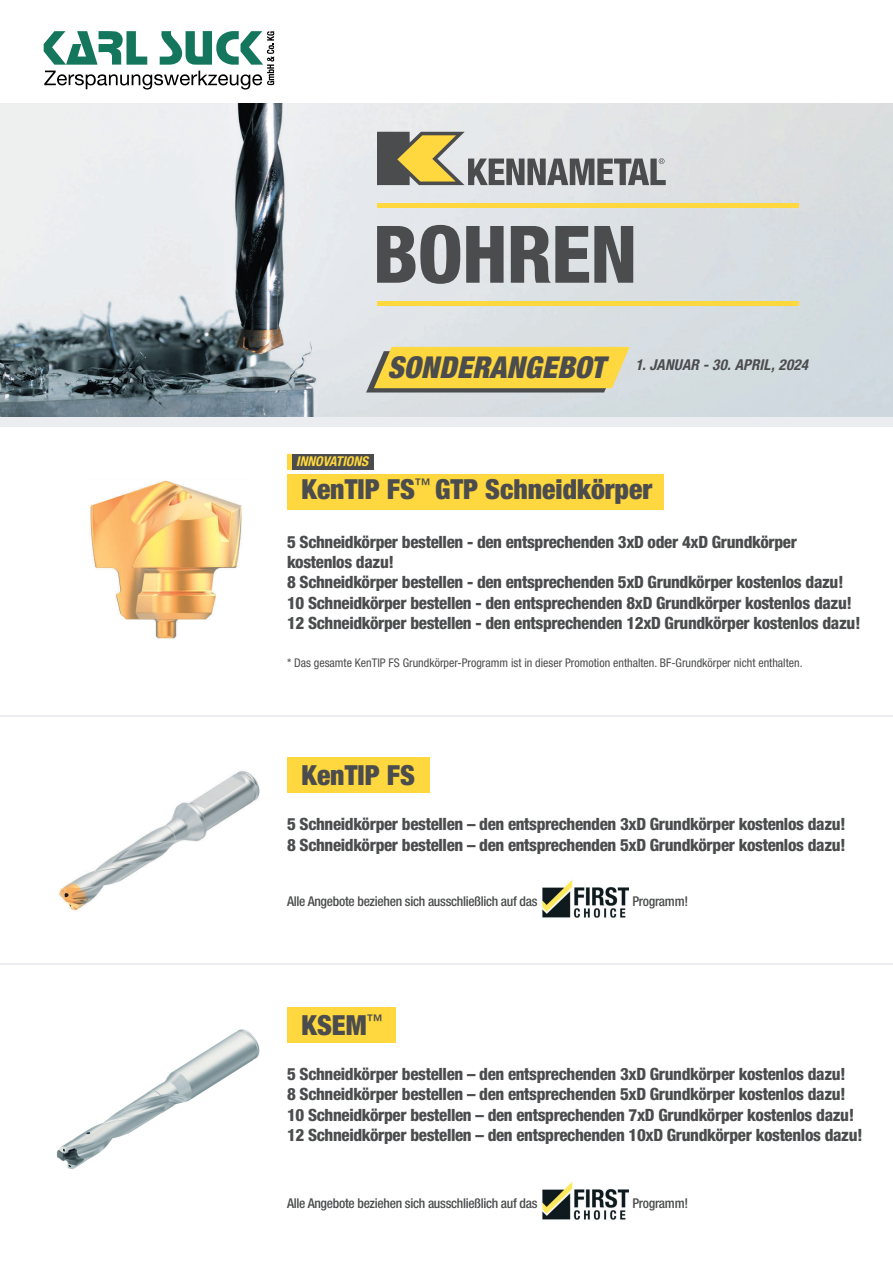
<style>
.page{position:relative;width:893px;height:1263px;background:#fff}
.page>*{position:absolute;margin:0;border:0;box-sizing:border-box;transform-origin:0 0}
.t1{font:800 condensed 79.5px "Helvetica Neue LT Std";letter-spacing:-.015em;color:#4b4c4d}
.t2{font:900 condensed 27.75px "Helvetica Neue LT Std";color:#4b4c4d}
.t3{font:800 condensed 16.95px/20.4px "Helvetica Neue LT Std";letter-spacing:-.02em;color:#4b4c4d}
.t4{font:italic 700 condensed 15px "Helvetica Neue LT Std";letter-spacing:.01em;color:#4b4c4d}
.t5{font:500 condensed 13.5px "Helvetica Neue LT Std";letter-spacing:-.02em;color:#4b4c4d}
.t6{font:italic 700 condensed 13.5px "Helvetica Neue LT Std";color:#ffd73e}
.t7{font:condensed 12px "Helvetica Neue LT Std";color:#4b4c4d}
.s1{font-weight:900;font-size:30.15px}
</style>
<div class="page">
<hr style="left:0;top:716px;width:893px;height:1px;background:#ebedf0">
<hr style="left:0;top:963px;width:893px;height:1px;background:#ebedf0">
<img style="left:59px;top:771px;width:201px;height:140px">
<div style="left:287px;top:758px;width:143px;height:35px;background:#ffd73e"></div>
<div style="left:287px;top:475px;width:376px;height:35px;background:#ffd73e"></div>
<div style="left:287px;top:1007px;width:109px;height:35px;background:#ffd73e"></div>
<img style="left:56px;top:1029px;width:204px;height:140px">
<img style="left:90px;top:480px;width:152px;height:160px">
<img style="left:542px;top:880px;width:87px;height:39px">
<div style="left:287px;top:454px;width:5px;height:15px;background:#ffd73e"></div>
<div style="left:292px;top:454px;width:82px;height:15px;background:#4b4c4d"></div>
<img style="left:542px;top:1182px;width:87px;height:39px">
<img style="left:0;top:103px;width:893px;height:314px">
<svg style="left:377px;top:132px;width:289px;height:53px;background:#afad9e"></svg>
<hr style="left:377px;top:204px;width:421px;height:4px;background:#ffd73e">
<hr style="left:377px;top:301px;width:421px;height:4px;background:#ffd73e">
<div style="left:0;top:417px;width:893px;height:10px;background:#ebedf0"></div>
<svg style="left:366px;top:347px;width:264px;height:46px;background:#e9c94e"></svg>
<svg style="left:44px;top:31px;width:230px;height:59px"></svg>
<h1 class="t1" style="left:373px;top:209px;width:266px">BOHREN</h1>
<p class="t4" style="left:387px;top:356px;width:422px"><span class="s1">SONDERANGEBOT</span> 1. JANUAR - 30. APRIL, 2024</p>
<p class="t6" style="left:296px;top:454px;width:73px">INNOVATIONS</p>
<h2 class="t2" style="left:302px;top:473px;width:352px">KenTIP FS<sup>™</sup> GTP Schneidkörper</h2>
<p class="t3" style="left:287px;top:532px;width:575px">5 Schneidkörper bestellen - den entsprechenden 3xD oder 4xD Grundkörper kostenlos dazu!<br>8 Schneidkörper bestellen - den entsprechenden 5xD Grundkörper kostenlos dazu!<br>10 Schneidkörper bestellen - den entsprechenden 8xD Grundkörper kostenlos dazu!<br>12 Schneidkörper bestellen - den entsprechenden 12xD Grundkörper kostenlos dazu!</p>
<p class="t7" style="left:287px;top:659px;width:517px">* Das gesamte KenTIP FS Grundkörper-Programm ist in dieser Promotion enthalten. BF-Grundkörper nicht enthalten.</p>
<h2 class="t2" style="left:302px;top:759px;width:115px">KenTIP FS</h2>
<p class="t3" style="left:287px;top:814px;width:560px">5 Schneidkörper bestellen – den entsprechenden 3xD Grundkörper kostenlos dazu!<br>8 Schneidkörper bestellen – den entsprechenden 5xD Grundkörper kostenlos dazu!</p>
<p class="t5" style="left:287px;top:897px;width:252px">Alle Angebote beziehen sich ausschließlich auf das</p>
<p class="t5" style="left:632px;top:897px;width:57px">Programm!</p>
<h2 class="t2" style="left:302px;top:1009px;width:83px">KSEM<sup>™</sup></h2>
<p class="t3" style="left:287px;top:1064px;width:577px">5 Schneidkörper bestellen – den entsprechenden 3xD Grundkörper kostenlos dazu!<br>8 Schneidkörper bestellen – den entsprechenden 5xD Grundkörper kostenlos dazu!<br>10 Schneidkörper bestellen – den entsprechenden 7xD Grundkörper kostenlos dazu!<br>12 Schneidkörper bestellen – den entsprechenden 10xD Grundkörper kostenlos dazu!</p>
<p class="t5" style="left:287px;top:1198px;width:252px">Alle Angebote beziehen sich ausschließlich auf das</p>
<p class="t5" style="left:632px;top:1198px;width:57px">Programm!</p>
</div>
